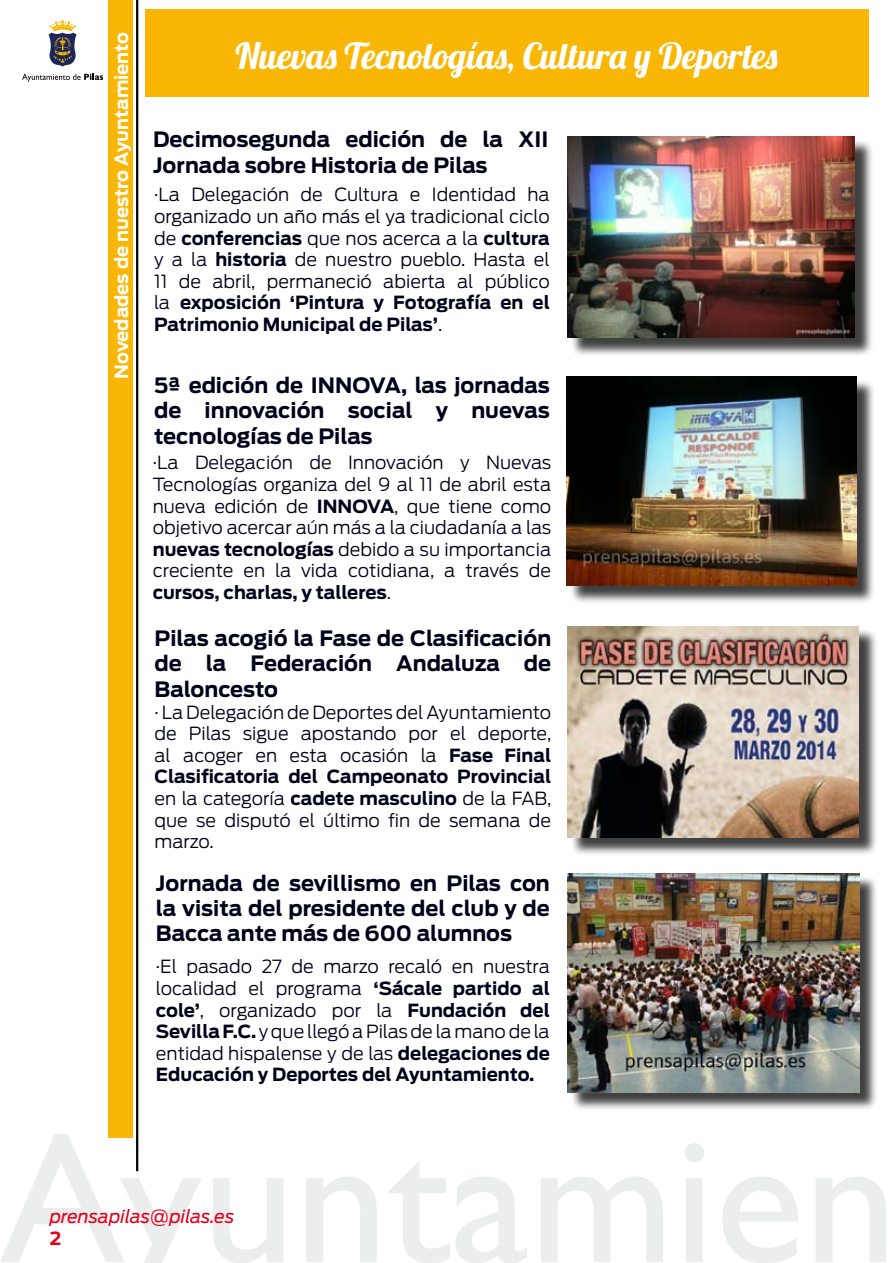
<style>
.page{position:relative;width:893px;height:1263px;background:#fff}
.page>*{position:absolute;margin:0;border:0;box-sizing:border-box;transform-origin:0 0}
.t1{font:36px "Lobster 1.4";color:#fff}
.t2{font:700 21px/25.2px "Antenna";color:#00001a;text-align:justify}
.t3{font:300 18px/21.6px "Antenna";color:#00001a;text-align:justify}
.t4{font:700 18px "Antenna";color:#fff}
.t5{font:italic 18px "Antenna";color:#e2001a}
.t6{font:700 18px "Antenna";color:#e2001a}
.s1{font-weight:700}
</style>
<div class="page">
<svg style="left:0;top:1134px;width:201px;height:129px"></svg>
<svg style="left:213px;top:1178px;width:70px;height:85px"></svg>
<svg style="left:306px;top:1177px;width:71px;height:85px"></svg>
<svg style="left:388px;top:1162px;width:139px;height:101px"></svg>
<svg style="left:541px;top:1176px;width:122px;height:86px"></svg>
<svg style="left:685px;top:1143px;width:19px;height:119px"></svg>
<svg style="left:722px;top:1177px;width:76px;height:86px"></svg>
<svg style="left:816px;top:1177px;width:70px;height:85px"></svg>
<svg style="left:22px;top:74px;width:81px;height:8px"></svg>
<svg style="left:49px;top:20px;width:28px;height:47px"></svg>
<div style="left:145px;top:9px;width:723px;height:88px;background:#f9b604"></div>
<div style="left:108px;top:0;width:25px;height:1138px;background:#f9b604"></div>
<hr style="left:136px;top:0;width:2px;height:1171px;background:#000">
<div style="left:569px;top:379px;width:308px;height:231px;background:#000;opacity:.75"></div>
<img style="left:567px;top:377px;width:290px;height:208px">
<div style="left:570px;top:628px;width:309px;height:234px;background:#000;opacity:.75"></div>
<img style="left:568px;top:626px;width:291px;height:211px">
<div style="left:570px;top:875px;width:315px;height:242px;background:#000;opacity:.75"></div>
<img style="left:567px;top:873px;width:292px;height:220px">
<div style="left:570px;top:139px;width:306px;height:224px;background:#000;opacity:.75"></div>
<img style="left:568px;top:137px;width:287px;height:201px">
<p class="t4" style="left:111px;top:379px;width:348px;rotate:-90deg">Novedades de nuestro Ayuntamiento</p>
<h1 class="t1" style="left:236px;top:33px;width:543px">Nuevas Tecnologías, Cultura y Deportes</h1>
<p class="t2" style="left:153px;top:127px;width:397px">Decimosegunda edición de la XII<br>Jornada sobre Historia de Pilas</p>
<p class="t3" style="left:154px;top:184px;width:397px">·La Delegación de Cultura e Identidad ha organizado un año más el ya tradicional ciclo de <span class="s1">conferencias</span> que nos acerca a la <span class="s1">cultura </span>y a la <span class="s1">historia</span> de nuestro pueblo. Hasta el 11 de abril, permaneció abierta al público la <span class="s1">exposición ‘Pintura y Fotografía en el Patrimonio Municipal de Pilas’</span>.</p>
<p class="t2" style="left:154px;top:373px;width:397px">5ª edición de INNOVA, las jornadas de innovación social y nuevas tecnologías de Pilas</p>
<p class="t3" style="left:153px;top:452px;width:400px">·La Delegación de Innovación y Nuevas Tecnologías organiza del 9 al 11 de abril esta nueva edición de <span class="s1">INNOVA</span>, que tiene como objetivo acercar aún más a la ciudadanía a las <span class="s1">nuevas tecnologías</span> debido a su importancia creciente en la vida cotidiana, a través de <span class="s1">cursos, charlas, y talleres</span>.</p>
<p class="t2" style="left:154px;top:626px;width:398px">Pilas acogió la Fase de Clasificación de la Federación Andaluza de Baloncesto</p>
<p class="t3" style="left:154px;top:701px;width:398px">· La Delegación de Deportes del Ayuntamiento de Pilas sigue apostando por el deporte, al acoger en esta ocasión la <span class="s1">Fase Final Clasificatoria del Campeonato Provincial </span>en la categoría <span class="s1">cadete masculino</span> de la FAB, que se disputó el último fin de semana de marzo.</p>
<p class="t2" style="left:156px;top:871px;width:395px">Jornada de sevillismo en Pilas con la visita del presidente del club y de Bacca ante más de 600 alumnos</p>
<p class="t3" style="left:156px;top:956px;width:395px">·El pasado 27 de marzo recaló en nuestra localidad el programa <span class="s1">‘Sácale partido al cole’</span>, organizado por la <span class="s1">Fundación del Sevilla F.C.</span> y que llegó a Pilas de la mano de la entidad hispalense y de las <span class="s1">delegaciones de Educación y Deportes del Ayuntamiento.</span></p>
<p class="t5" style="left:50px;top:1206px;width:186px">prensapilas@pilas.es</p>
<p class="t6" style="left:50px;top:1228px;width:13px">2</p>
</div>
